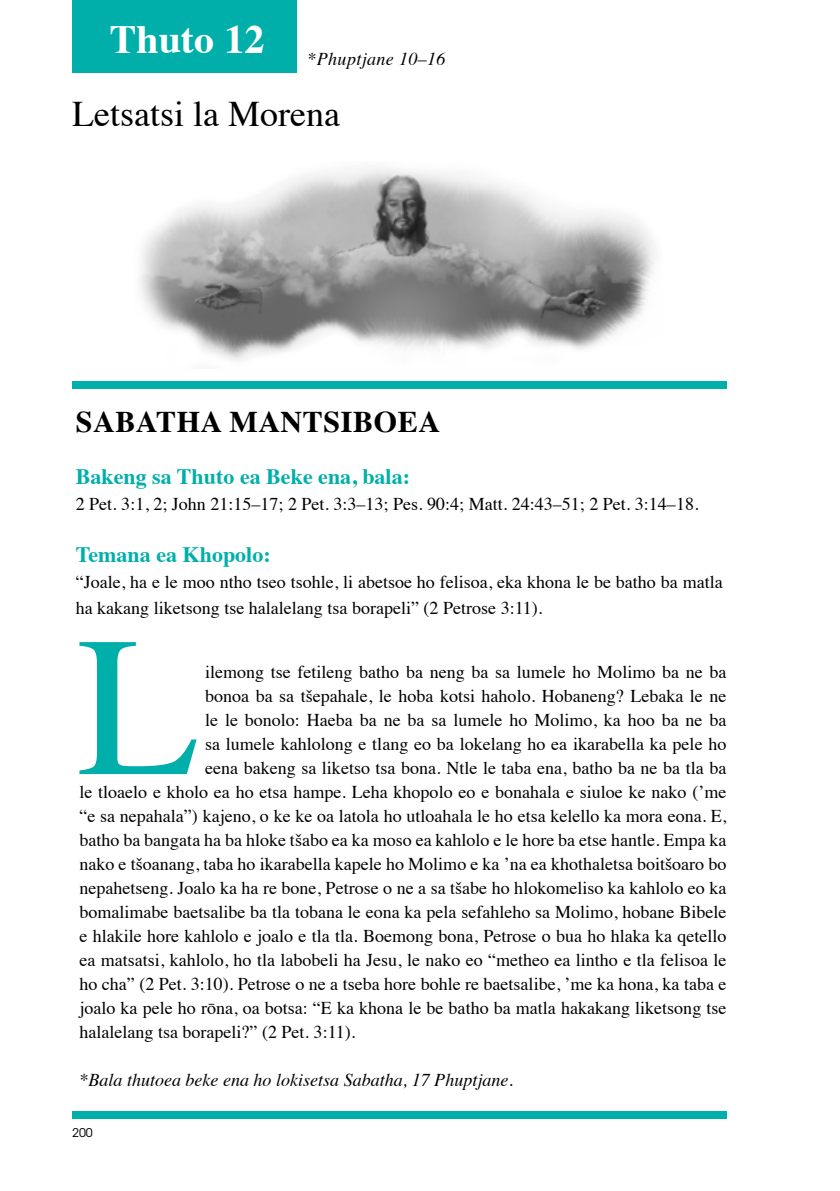
<style>
.page{position:relative;width:840px;height:1191px;background:#fff}
.page>*{position:absolute;margin:0;border:0;box-sizing:border-box;transform-origin:0 0}
.t1{font:199.4px "Times";color:#00afaa}
.t2{font:700 40px "Times";color:#fff}
.t3{font:36px "Times";color:#000}
.t4{font:700 30px "Times";letter-spacing:.02em;color:#000}
.t5{font:700 22px "Times";color:#00afaa}
.t6{font:18px/26px "Times";color:#000}
.t7{font:italic 18px "Times";color:#000}
.t8{font:italic 18px "Times";letter-spacing:.02em;color:#000}
.t9{font:12px "ITC Avant Garde Std";color:#000}
</style>
<div class="page">
<div style="left:72px;top:1111px;width:654px;height:8px;background:#00afaa"></div>
<img style="left:140px;top:168px;width:515px;height:193px">
<div style="left:72px;top:0;width:225px;height:72px;background:#00afaa"></div>
<div style="left:72px;top:382px;width:654px;height:7px;background:#00afaa"></div>
<h2 class="t2" style="left:110px;top:1px;width:156px">Thuto 12</h2>
<p class="t8" style="left:307px;top:43px;width:139px">*Phuptjane 10–16</p>
<h3 class="t3" style="left:72px;top:80px;width:269px">Letsatsi la Morena</h3>
<h3 class="t4" style="left:76px;top:393px;width:365px">SABATHA MANTSIBOEA</h3>
<p class="t5" style="left:76px;top:455px;width:335px">Bakeng sa Thuto ea Beke ena, bala:</p>
<p class="t6" style="left:76px;top:489px;width:624px">2 Pet. 3:1, 2; John 21:15–17; 2 Pet. 3:3–13; Pes. 90:4; Matt. 24:43–51; 2 Pet. 3:14–18.</p>
<p class="t5" style="left:76px;top:533px;width:196px">Temana ea Khopolo:</p>
<p class="t6" style="left:76px;top:567px;width:648px">“Joale, ha e le moo ntho tseo tsohle, li abetsoe ho felisoa, eka khona le be batho ba matla ha kakang liketsong tse halalelang tsa borapeli” (2 Petrose 3:11).</p>
<h1 class="t1" style="left:77px;top:520px;width:123px">L</h1>
<p class="t6" style="left:205px;top:657px;width:522px">ilemong tse fetileng batho ba neng ba sa lumele ho Molimo ba ne ba</p>
<p class="t6" style="left:205px;top:681px;width:522px">bonoa ba sa tšepahale, le hoba kotsi haholo. Hobaneng? Lebaka le ne</p>
<p class="t6" style="left:205px;top:705px;width:522px">le le bonolo: Haeba ba ne ba sa lumele ho Molimo, ka hoo ba ne ba</p>
<p class="t6" style="left:205px;top:729px;width:522px">sa lumele kahlolong e tlang eo ba lokelang ho ea ikarabella ka pele ho</p>
<p class="t6" style="left:205px;top:753px;width:522px">eena bakeng sa liketso tsa bona. Ntle le taba ena, batho ba ne ba tla ba</p>
<p class="t6" style="left:79px;top:777px;width:648px">le tloaelo e kholo ea ho etsa hampe. Leha khopolo eo e bonahala e siuloe ke nako (’me</p>
<p class="t6" style="left:79px;top:801px;width:648px">“e sa nepahala”) kajeno, o ke ke oa latola ho utloahala le ho etsa kelello ka mora eona. E,</p>
<p class="t6" style="left:79px;top:825px;width:648px">batho ba bangata ha ba hloke tšabo ea ka moso ea kahlolo e le hore ba etse hantle. Empa ka</p>
<p class="t6" style="left:79px;top:849px;width:648px">nako e tšoanang, taba ho ikarabella kapele ho Molimo e ka ’na ea khothaletsa boitšoaro bo</p>
<p class="t6" style="left:79px;top:873px;width:648px">nepahetseng. Joalo ka ha re bone, Petrose o ne a sa tšabe ho hlokomeliso ka kahlolo eo ka</p>
<p class="t6" style="left:79px;top:897px;width:648px">bomalimabe baetsalibe ba tla tobana le eona ka pela sefahleho sa Molimo, hobane Bibele</p>
<p class="t6" style="left:79px;top:921px;width:648px">e hlakile hore kahlolo e joalo e tla tla. Boemong bona, Petrose o bua ho hlaka ka qetello</p>
<p class="t6" style="left:79px;top:945px;width:648px">ea matsatsi, kahlolo, ho tla labobeli ha Jesu, le nako eo “metheo ea lintho e tla felisoa le</p>
<p class="t6" style="left:79px;top:969px;width:648px">ho cha” (2 Pet. 3:10). Petrose o ne a tseba hore bohle re baetsalibe, ’me ka hona, ka taba e</p>
<p class="t6" style="left:79px;top:993px;width:648px">joalo ka pele ho rōna, oa botsa: “E ka khona le be batho ba matla hakakang liketsong tse</p>
<p class="t6" style="left:79px;top:1017px;width:277px">halalelang tsa borapeli?” (2 Pet. 3:11).</p>
<p class="t7" style="left:79px;top:1064px;width:434px">*Bala thutoea beke ena ho lokisetsa Sabatha, 17 Phuptjane.</p>
<p class="t9" style="left:72px;top:1125px;width:22px">200</p>
</div>
